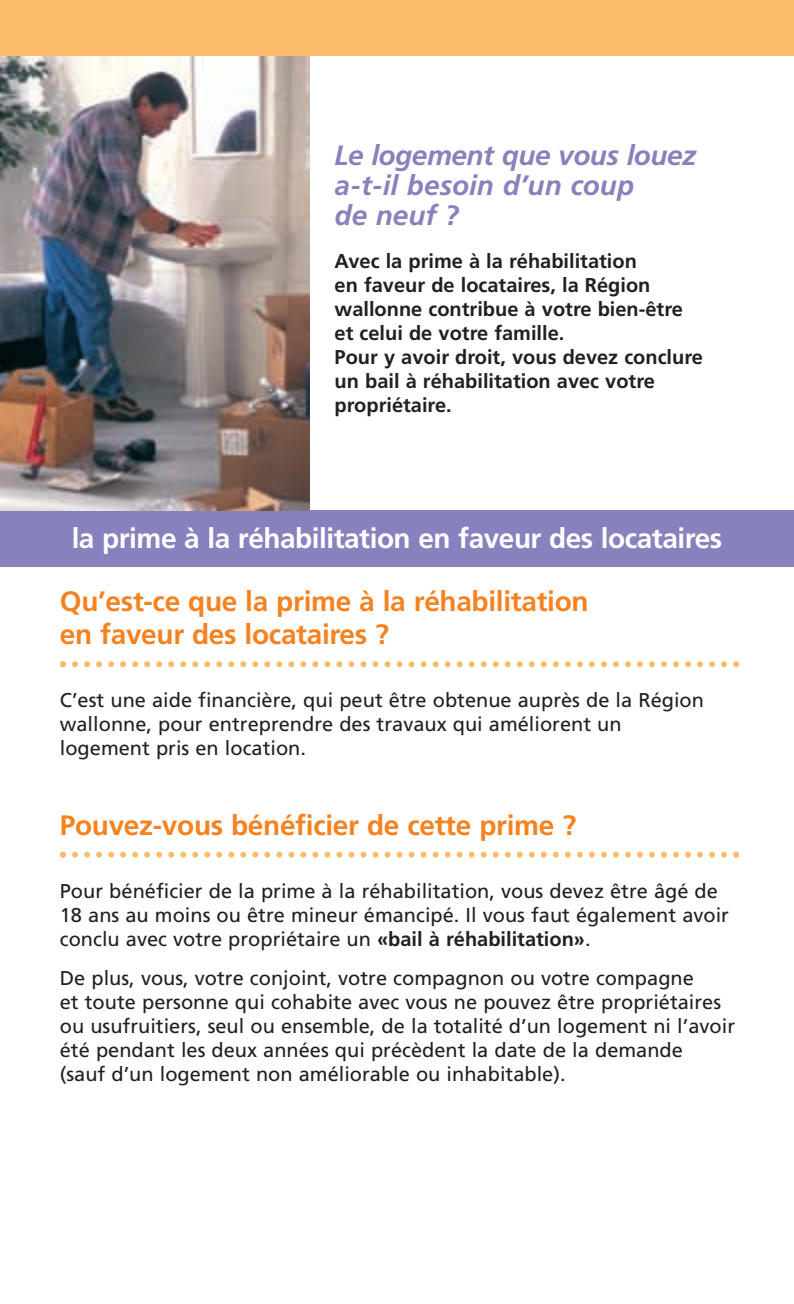
<style>
.page{position:relative;width:794px;height:1304px;background:#fff}
.page>*{position:absolute;margin:0;border:0;box-sizing:border-box;transform-origin:0 0}
.t1{font:700 28px/33.6px "Frutiger";letter-spacing:-.01em;color:#f58220}
.t2{font:italic 700 28px/30px "Frutiger";letter-spacing:-.015em;color:#8781bd}
.t3{font:700 28px "Frutiger";letter-spacing:-.015em;color:#fff}
.t4{font:20px/24px "Frutiger";color:#231f20}
.t5{font:700 20px/24px "Frutiger";color:#231f20}
.s1{font-weight:700}
</style>
<div class="page">
<div style="left:0;top:0;width:794px;height:225px;background:#fcba6b"></div>
<div style="left:0;top:472px;width:794px;height:95px;background:#8781bd"></div>
<div style="left:275px;top:57px;width:519px;height:453px;background:#fff"></div>
<img style="left:1px;top:57px;width:308px;height:453px">
<svg style="left:60px;top:661px;width:679px;height:6px"></svg>
<svg style="left:60px;top:852px;width:679px;height:6px"></svg>
<h1 class="t2" style="left:334px;top:142px;width:363px">Le logement que vous louez a-t-il besoin d’un coup<br>de neuf ?</h1>
<p class="t5" style="left:334px;top:251px;width:370px">Avec la prime à la réhabilitation<br>en faveur de locataires, la Région wallonne contribue à votre bien-être et celui de votre famille.<br>Pour y avoir droit, vous devez conclure un bail à réhabilitation avec votre propriétaire.</p>
<h1 class="t3" style="left:72px;top:527px;width:652px">la prime à la réhabilitation en faveur des locataires</h1>
<h1 class="t1" style="left:60px;top:586px;width:530px">Qu’est-ce que la prime à la réhabilitation en faveur des locataires ?</h1>
<p class="t4" style="left:60px;top:690px;width:645px">C’est une aide financière, qui peut être obtenue auprès de la Région wallonne, pour entreprendre des travaux qui améliorent un logement pris en location.</p>
<h1 class="t1" style="left:60px;top:810px;width:518px">Pouvez-vous bénéficier de cette prime ?</h1>
<p class="t4" style="left:60px;top:880px;width:670px">Pour bénéficier de la prime à la réhabilitation, vous devez être âgé de<br>18 ans au moins ou être mineur émancipé. Il vous faut également avoir conclu avec votre propriétaire un <span class="s1">«bail à réhabilitation»</span>.</p>
<p class="t4" style="left:60px;top:967px;width:677px">De plus, vous, votre conjoint, votre compagnon ou votre compagne<br>et toute personne qui cohabite avec vous ne pouvez être propriétaires ou usufruitiers, seul ou ensemble, de la totalité d’un logement ni l’avoir été pendant les deux années qui précèdent la date de la demande<br>(sauf d’un logement non améliorable ou inhabitable).</p>
</div>
